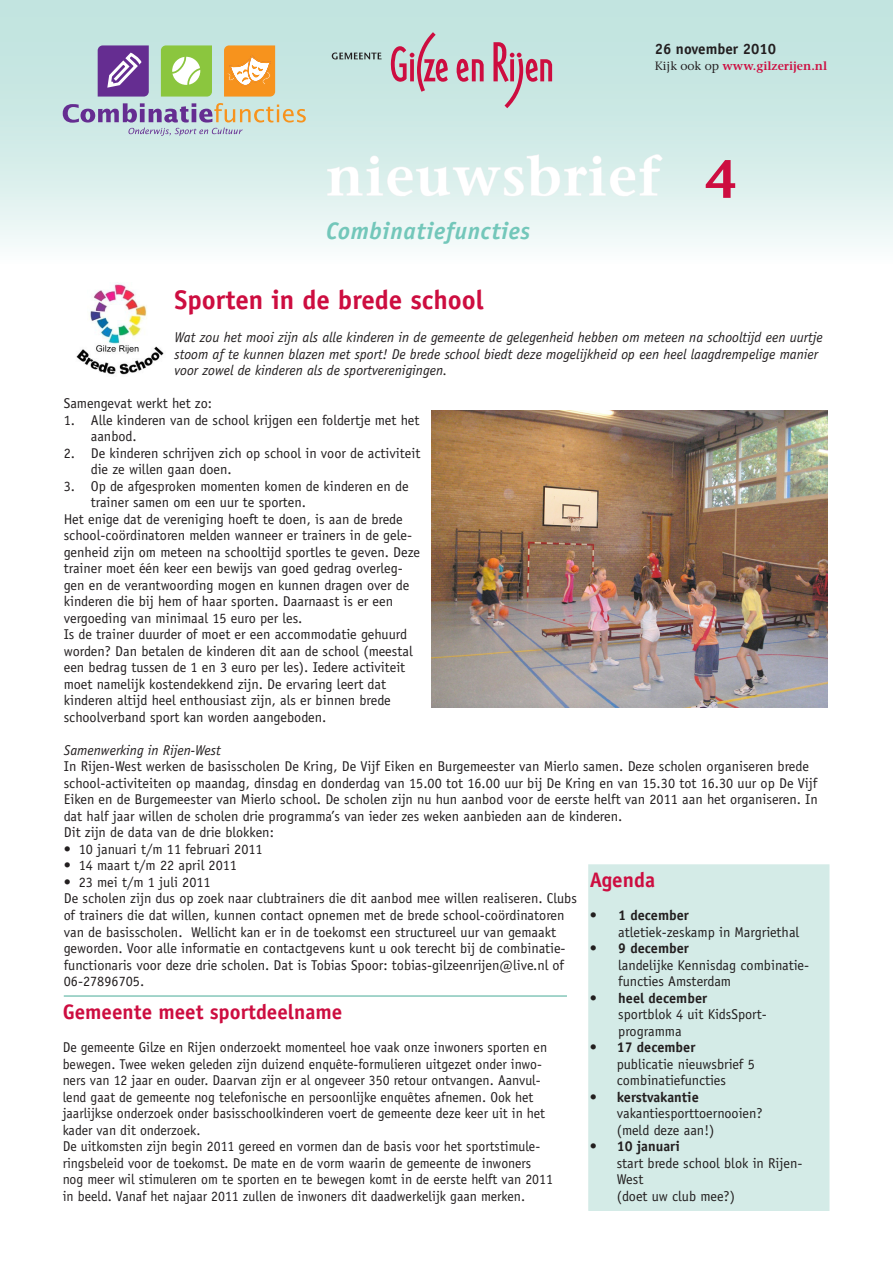
<style>
.page{position:relative;width:893px;height:1263px;background:#fff}
.page>*{position:absolute;margin:0;border:0;box-sizing:border-box;transform-origin:0 0}
.t1{font:600 55.35px "Stone Serif";letter-spacing:.025em;color:#fff}
.t2{font:600 54px "Stone Sans";color:#cd0d40}
.kop_1{font:700 27px "Officina Sans";color:#cd0d40}
.brieftitel{font:italic 700 24px "Officina Sans";letter-spacing:.025em;color:#73c7ba}
.tussenkop{font:700 21px "Officina Sans";color:#cd0d40}
.t3{font:700 15px "Officina Sans";color:#231f20}
.platte_tekst{font:14.25px/16.5px "Officina Sans";color:#231f20}
.intro{font:italic 14.25px/16.5px "Officina Sans";color:#231f20}
.platte_tekst-2{font:italic 14.25px "Officina Sans";color:#231f20}
.t4{font:600 12px "Stone Serif";color:#cd0d40}
.s1{font-weight:400;color:#231f20}
.s2{font-weight:700}
</style>
<div class="page">
<div style="left:0;top:0;width:893px;height:264px;background:linear-gradient(to bottom,#b8e0da,#f1f9f8)"></div>
<svg style="left:327px;top:154px;width:336px;height:44px"></svg>
<svg style="left:390px;top:32px;width:162px;height:76px"></svg>
<svg style="left:332px;top:53px;width:50px;height:6px"></svg>
<svg style="left:98px;top:45px;width:51px;height:52px"></svg>
<svg style="left:161px;top:45px;width:51px;height:52px"></svg>
<svg style="left:224px;top:45px;width:51px;height:52px"></svg>
<svg style="left:63px;top:103px;width:243px;height:33px"></svg>
<div style="left:589px;top:865px;width:240px;height:345px;background:#d4ebe7"></div>
<div style="left:588px;top:864px;width:241px;height:347px;border:2px solid #d4ebe7"></div>
<img style="left:76px;top:283px;width:88px;height:92px">
<img style="left:432px;top:411px;width:396px;height:296px">
<hr style="left:64px;top:995px;width:503px;height:2px;background:#86c7ba">
<p class="t3" style="left:655px;top:39px;width:123px">26 november 2010</p>
<p class="t4" style="left:655px;top:59px;width:174px"><span class="s1">Kijk ook op</span> www.gilzerijen.nl</p>
<p class="t1" style="left:326px;top:143px;width:335px">nieuwsbrief</p>
<p class="t2" style="left:704px;top:147px;width:32px">4</p>
<p class="brieftitel" style="left:326px;top:216px;width:206px">Combinatiefuncties</p>
<p class="kop_1" style="left:174px;top:283px;width:311px">Sporten in de brede school</p>
<p class="intro" style="left:174px;top:329px;width:650px">Wat zou het mooi zijn als alle kinderen in de gemeente de gelegenheid hebben om meteen na schooltijd een uurtje stoom af te kunnen blazen met sport! De brede school biedt deze mogelijkheid op een heel laagdrempelige manier voor zowel de kinderen als de sportverenigingen.</p>
<p class="platte_tekst" style="left:64px;top:395px;width:150px">Samengevat werkt het zo:</p>
<p class="platte_tekst" style="left:91px;top:412px;width:330px;text-indent:-27px">1. Alle kinderen van de school krijgen een foldertje met het aanbod.</p>
<p class="platte_tekst" style="left:91px;top:445px;width:331px;text-indent:-27px">2. De kinderen schrijven zich op school in voor de activiteit die ze willen gaan doen.</p>
<p class="platte_tekst" style="left:91px;top:478px;width:319px;text-indent:-27px">3. Op de afgesproken momenten komen de kinderen en de trainer samen om een uur te sporten.</p>
<p class="platte_tekst" style="left:64px;top:511px;width:358px">Het enige dat de vereniging hoeft te doen, is aan de brede school-coördinatoren melden wanneer er trainers in de gele&shy;genheid zijn om meteen na schooltijd sportles te geven. Deze trainer moet één keer een bewijs van goed gedrag overleg&shy;gen en de verantwoording mogen en kunnen dragen over de kinderen die bij hem of haar sporten. Daarnaast is er een vergoeding van minimaal 15 euro per les.</p>
<p class="platte_tekst" style="left:64px;top:626px;width:350px">Is de trainer duurder of moet er een accommodatie gehuurd worden? Dan betalen de kinderen dit aan de school (meestal een bedrag tussen de 1 en 3 euro per les). Iedere activiteit moet namelijk kostendekkend zijn. De ervaring leert dat kinderen altijd heel enthousiast zijn, als er binnen brede schoolverband sport kan worden aangeboden.</p>
<p class="platte_tekst-2" style="left:64px;top:742px;width:159px">Samenwerking in Rijen-West</p>
<p class="platte_tekst" style="left:64px;top:758px;width:756px">In Rijen-West werken de basisscholen De Kring, De Vijf Eiken en Burgemeester van Mierlo samen. Deze scholen organiseren brede school-activiteiten op maandag, dinsdag en donderdag van 15.00 tot 16.00 uur bij De Kring en van 15.30 tot 16.30 uur op De Vijf Eiken en de Burgemeester van Mierlo school. De scholen zijn nu hun aanbod voor de eerste helft van 2011 aan het organiseren. In dat half jaar willen de scholen drie programma’s van ieder zes weken aanbieden aan de kinderen.</p>
<p class="platte_tekst" style="left:64px;top:824px;width:212px">Dit zijn de data van de drie blokken:</p>
<p class="platte_tekst" style="left:64px;top:841px;width:200px">• 10 januari t/m 11 februari 2011</p>
<p class="platte_tekst" style="left:64px;top:857px;width:175px">• 14 maart t/m 22 april 2011</p>
<p class="platte_tekst" style="left:64px;top:874px;width:148px">• 23 mei t/m 1 juli 2011</p>
<p class="platte_tekst" style="left:64px;top:890px;width:515px">De scholen zijn dus op zoek naar clubtrainers die dit aanbod mee willen realiseren. Clubs of trainers die dat willen, kunnen contact opnemen met de brede school-coördinatoren van de basisscholen. Wellicht kan er in de toekomst een structureel uur van gemaakt geworden. Voor alle informatie en contactgevens kunt u ook terecht bij de combinatie&shy;functionaris voor deze drie scholen. Dat is Tobias Spoor: tobias-gilzeenrijen@live.nl of 06-27896705.</p>
<p class="tussenkop" style="left:590px;top:867px;width:67px">Agenda</p>
<p class="platte_tekst" style="left:618px;top:907px;width:183px;text-indent:-28px"><span class="s2">• 1 december<br></span>atletiek-zeskamp in Margriethal</p>
<p class="platte_tekst" style="left:618px;top:940px;width:192px;text-indent:-28px"><span class="s2">• 9 december<br></span>landelijke Kennisdag combinatie&shy;functies Amsterdam</p>
<p class="platte_tekst" style="left:618px;top:989px;width:150px;text-indent:-28px"><span class="s2">• heel december<br></span>sportblok 4 uit KidsSport&shy;programma</p>
<p class="platte_tekst" style="left:617px;top:1039px;width:140px;text-indent:-27px"><span class="s2">• 17 december </span>publicatie nieuwsbrief 5 combinatiefuncties</p>
<p class="platte_tekst" style="left:617px;top:1088px;width:147px;text-indent:-27px"><span class="s2">• kerstvakantie </span>vakantiesporttoernooien? (meld deze aan!)</p>
<p class="platte_tekst" style="left:617px;top:1138px;width:187px;text-indent:-27px"><span class="s2">• 10 januari<br></span>start brede school blok in Rijen-<br>West<br>(doet uw club mee?)</p>
<p class="tussenkop" style="left:63px;top:999px;width:281px">Gemeente meet sportdeelname</p>
<p class="platte_tekst" style="left:63px;top:1039px;width:486px">De gemeente Gilze en Rijen onderzoekt momenteel hoe vaak onze inwoners sporten en bewegen. Twee weken geleden zijn duizend enquête-formulieren uitgezet onder inwo&shy;ners van 12 jaar en ouder. Daarvan zijn er al ongeveer 350 retour ontvangen. Aanvul&shy;lend gaat de gemeente nog telefonische en persoonlijke enquêtes afnemen. Ook het jaarlijkse onderzoek onder basisschoolkinderen voert de gemeente deze keer uit in het kader van dit onderzoek.</p>
<p class="platte_tekst" style="left:63px;top:1138px;width:492px">De uitkomsten zijn begin 2011 gereed en vormen dan de basis voor het sportstimule&shy;ringsbeleid voor de toekomst. De mate en de vorm waarin de gemeente de inwoners nog meer wil stimuleren om te sporten en te bewegen komt in de eerste helft van 2011 in beeld. Vanaf het najaar 2011 zullen de inwoners dit daadwerkelijk gaan merken.</p>
</div>
